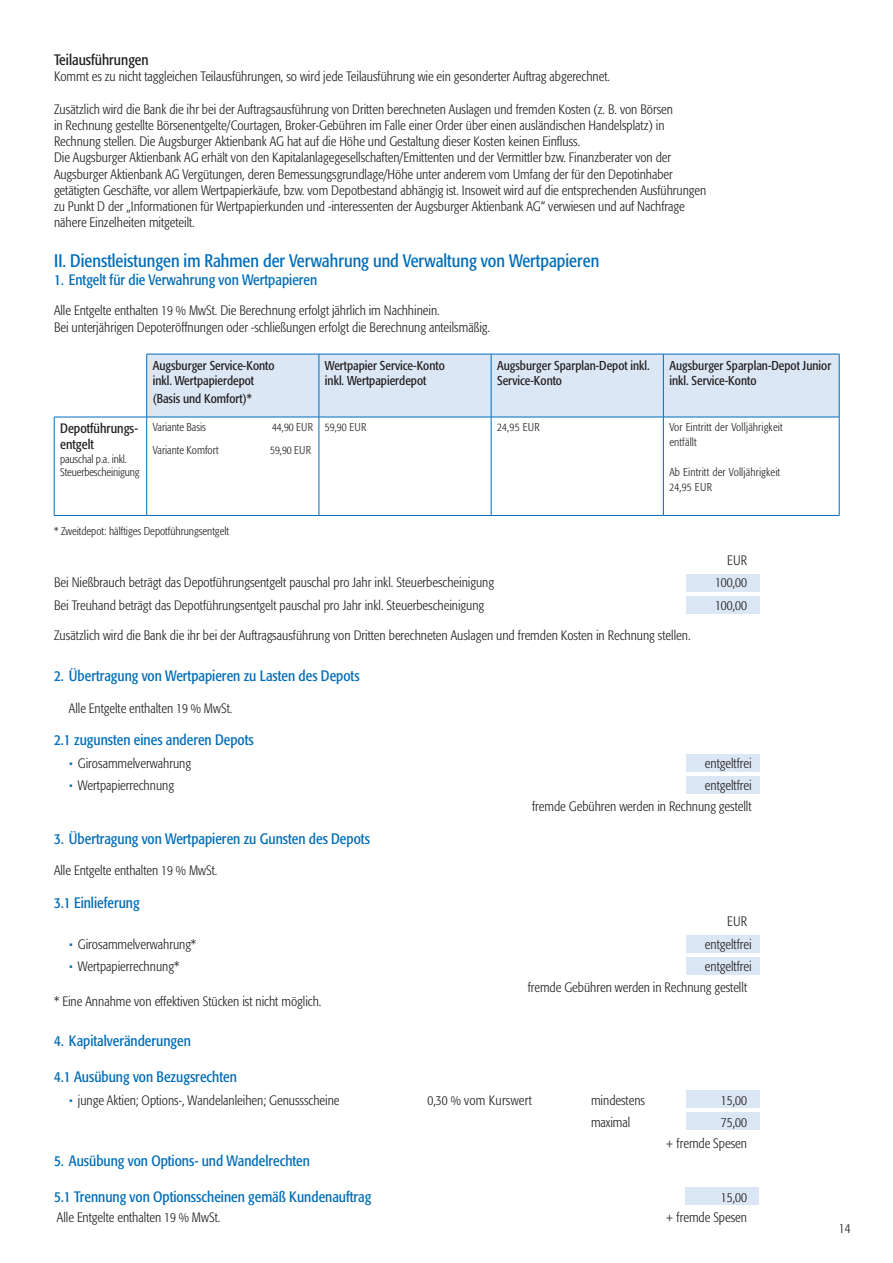
<style>
.page{position:relative;width:893px;height:1263px;background:#fff}
.page>*{position:absolute;margin:0;border:0;box-sizing:border-box;transform-origin:0 0}
.Nummerierung_blau{font:condensed 18px "Formata BQ";color:#006db8}
.Headline_Absatz_blau{font:condensed 15px "Formata BQ";color:#006db8}
.Sternchen_schwarz{font:condensed 15px "Formata BQ";color:#006db8}
.t1{font:condensed 15px "Formata BQ";color:#231f20}
.Mengentext_schwarz{font:300 condensed 13.5px/16.2px "Formata BQ";color:#231f20}
.Headline_Absatz_blau-2{font:300 condensed 13.5px "Formata BQ";color:#231f20}
.Sternchen_schwarz-2{font:300 condensed 13.5px "Formata BQ";color:#231f20}
.t2{font:condensed 13.5px/16.2px "Formata BQ";color:#231f20}
.Mengentext_schwarz-2{font:300 condensed 13.5px "Formata BQ";letter-spacing:.02em;color:#231f20}
.Headline_Bedingungen{font:condensed 12.75px/15.3px "Formata BQ";color:#231f20}
.Kategorie{font:300 condensed 11.25px/13.5px "Formata BQ";color:#231f20}
.Aufzählungszeichen_F{font:300 condensed 11.25px "Formata BQ";color:#231f20}
.s1{color:#006db8}
</style>
<div class="page">
<div style="left:685px;top:1188px;width:73px;height:17px;background:#dbe7f5"></div>
<div style="left:686px;top:574px;width:74px;height:17px;background:#dbe7f5"></div>
<div style="left:686px;top:596px;width:74px;height:17px;background:#dbe7f5"></div>
<div style="left:686px;top:1090px;width:73px;height:17px;background:#dbe7f5"></div>
<div style="left:686px;top:1112px;width:73px;height:17px;background:#dbe7f5"></div>
<div style="left:686px;top:754px;width:73px;height:17px;background:#dbe7f5"></div>
<div style="left:686px;top:957px;width:73px;height:17px;background:#dbe7f5"></div>
<div style="left:686px;top:776px;width:73px;height:18px;background:#dbe7f5"></div>
<div style="left:686px;top:935px;width:73px;height:17px;background:#dbe7f5"></div>
<div style="left:147px;top:355px;width:692px;height:62px;background:#dbe7f5"></div>
<hr style="left:54px;top:417px;width:93px;height:1px;background:#006db8">
<hr style="left:146px;top:417px;width:1px;height:98px;background:#006db8">
<hr style="left:54px;top:515px;width:93px;height:1px;background:#006db8">
<hr style="left:147px;top:354px;width:172px;height:1px;background:#006db8">
<hr style="left:146px;top:354px;width:1px;height:63px;background:#006db8">
<hr style="left:319px;top:354px;width:1px;height:63px;background:#006db8">
<hr style="left:147px;top:417px;width:172px;height:1px;background:#006db8">
<hr style="left:54px;top:417px;width:1px;height:98px;background:#006db8">
<hr style="left:319px;top:417px;width:172px;height:1px;background:#006db8">
<hr style="left:491px;top:417px;width:172px;height:1px;background:#006db8">
<hr style="left:663px;top:417px;width:176px;height:1px;background:#006db8">
<hr style="left:147px;top:515px;width:172px;height:1px;background:#006db8">
<hr style="left:319px;top:354px;width:172px;height:1px;background:#006db8">
<hr style="left:491px;top:354px;width:172px;height:1px;background:#006db8">
<hr style="left:491px;top:354px;width:1px;height:63px;background:#006db8">
<hr style="left:663px;top:354px;width:176px;height:1px;background:#006db8">
<hr style="left:663px;top:354px;width:1px;height:63px;background:#006db8">
<hr style="left:839px;top:354px;width:1px;height:63px;background:#006db8">
<hr style="left:319px;top:417px;width:1px;height:98px;background:#006db8">
<hr style="left:491px;top:417px;width:1px;height:98px;background:#006db8">
<hr style="left:663px;top:417px;width:1px;height:98px;background:#006db8">
<hr style="left:839px;top:417px;width:1px;height:98px;background:#006db8">
<hr style="left:319px;top:515px;width:172px;height:1px;background:#006db8">
<hr style="left:491px;top:515px;width:172px;height:1px;background:#006db8">
<hr style="left:663px;top:515px;width:176px;height:1px;background:#006db8">
<p class="t1" style="left:54px;top:51px;width:96px">Teilausführungen</p>
<p class="Mengentext_schwarz" style="left:54px;top:69px;width:557px">Kommt es zu nicht taggleichen Teilausführungen, so wird jede Teilausführung wie ein gesonderter Auftrag abgerechnet.</p>
<p class="Mengentext_schwarz" style="left:54px;top:101px;width:620px">Zusätzlich wird die Bank die ihr bei der Auftragsausführung von Dritten berechneten Auslagen und fremden Kosten (z. B. von Börsen in Rechnung gestellte Börsenentgelte/Courtagen, Broker-Gebühren im Falle einer Order über einen ausländischen Handelsplatz) in<br>Rechnung stellen. Die Augsburger Aktienbank AG hat auf die Höhe und Gestaltung dieser Kosten keinen Einfluss.</p>
<p class="Mengentext_schwarz" style="left:54px;top:150px;width:654px">Die Augsburger Aktienbank AG erhält von den Kapitalanlagegesellschaften/Emittenten und der Vermittler bzw. Finanzberater von der Augsburger Aktienbank AG Vergütungen, deren Bemessungsgrundlage/Höhe unter anderem vom Umfang der für den Depotinhaber getätigten Geschäfte, vor allem Wertpapierkäufe, bzw. vom Depotbestand abhängig ist. Insoweit wird auf die entsprechenden Ausführungen zu Punkt D der „Informationen für Wertpapierkunden und -interessenten der Augsburger Aktienbank AG“ verwiesen und auf Nachfrage nähere Einzelheiten mitgeteilt.</p>
<p class="Nummerierung_blau" style="left:54px;top:250px;width:547px">II. Dienstleistungen im Rahmen der Verwahrung und Verwaltung von Wertpapieren</p>
<p class="Headline_Absatz_blau" style="left:54px;top:271px;width:265px">1. Entgelt für die Verwahrung von Wertpapieren</p>
<p class="Mengentext_schwarz" style="left:54px;top:303px;width:387px">Alle Entgelte enthalten 19 % MwSt. Die Berechnung erfolgt jährlich im Nachhinein.</p>
<p class="Mengentext_schwarz" style="left:54px;top:319px;width:437px">Bei unterjährigen Depoteröffnungen oder -schließungen erfolgt die Berechnung anteilsmäßig.</p>
<p class="Headline_Bedingungen" style="left:153px;top:357px;width:123px">Augsburger Service-Konto inkl. Wertpapierdepot</p>
<p class="Headline_Bedingungen" style="left:153px;top:391px;width:101px">(Basis und Komfort)*</p>
<p class="Headline_Bedingungen" style="left:325px;top:357px;width:121px">Wertpapier Service-Konto inkl. Wertpapierdepot</p>
<p class="Headline_Bedingungen" style="left:497px;top:357px;width:154px">Augsburger Sparplan-Depot inkl.<br>Service-Konto</p>
<p class="Headline_Bedingungen" style="left:669px;top:357px;width:163px">Augsburger Sparplan-Depot Junior inkl. Service-Konto</p>
<p class="t2" style="left:60px;top:420px;width:79px">Depotführungs&shy;entgelt</p>
<p class="Kategorie" style="left:60px;top:452px;width:81px">pauschal p.a. inkl.<br>Steuerbescheinigung</p>
<p class="Aufzählungszeichen_F" style="left:153px;top:421px;width:55px">Variante Basis</p>
<p class="Aufzählungszeichen_F" style="left:272px;top:421px;width:42px">44,90 EUR</p>
<p class="Aufzählungszeichen_F" style="left:153px;top:443px;width:67px">Variante Komfort</p>
<p class="Aufzählungszeichen_F" style="left:270px;top:443px;width:42px">59,90 EUR</p>
<p class="Kategorie" style="left:325px;top:421px;width:43px">59,90 EUR</p>
<p class="Kategorie" style="left:497px;top:421px;width:44px">24,95 EUR</p>
<p class="Kategorie" style="left:669px;top:421px;width:115px">Vor Eintritt der Volljährigkeit</p>
<p class="Kategorie" style="left:669px;top:436px;width:29px">entfällt</p>
<p class="Kategorie" style="left:669px;top:465px;width:112px;line-height:14.9px">Ab Eintritt der Volljährigkeit<br>24,95 EUR</p>
<p class="Kategorie" style="left:54px;top:524px;width:177px">* Zweitdepot: hälftiges Depotführungsentgelt</p>
<p class="Mengentext_schwarz" style="left:727px;top:552px;width:21px">EUR</p>
<p class="Mengentext_schwarz" style="left:54px;top:574px;width:442px">Bei Nießbrauch beträgt das Depotführungsentgelt pauschal pro Jahr inkl. Steuerbescheinigung</p>
<p class="Mengentext_schwarz" style="left:715px;top:574px;width:34px">100,00</p>
<p class="Mengentext_schwarz" style="left:54px;top:597px;width:432px">Bei Treuhand beträgt das Depotführungsentgelt pauschal pro Jahr inkl. Steuerbescheinigung</p>
<p class="Mengentext_schwarz" style="left:715px;top:597px;width:34px">100,00</p>
<p class="Mengentext_schwarz" style="left:54px;top:627px;width:638px">Zusätzlich wird die Bank die ihr bei der Auftragsausführung von Dritten berechneten Auslagen und fremden Kosten in Rechnung stellen.</p>
<p class="Headline_Absatz_blau" style="left:54px;top:666px;width:307px">2. Übertragung von Wertpapieren zu Lasten des Depots</p>
<p class="Headline_Absatz_blau-2" style="left:69px;top:700px;width:165px">Alle Entgelte enthalten 19 % MwSt.</p>
<p class="Headline_Absatz_blau" style="left:54px;top:731px;width:201px">2.1 zugunsten eines anderen Depots</p>
<p class="Mengentext_schwarz" style="left:69px;top:755px;width:123px"><span class="s1">•</span> Girosammelverwahrung</p>
<p class="Mengentext_schwarz" style="left:705px;top:755px;width:48px">entgeltfrei</p>
<p class="Mengentext_schwarz" style="left:69px;top:777px;width:106px"><span class="s1">•</span> Wertpapierrechnung</p>
<p class="Mengentext_schwarz" style="left:705px;top:777px;width:48px">entgeltfrei</p>
<p class="Sternchen_schwarz-2" style="left:532px;top:799px;width:221px">fremde Gebühren werden in Rechnung gestellt</p>
<p class="Headline_Absatz_blau" style="left:54px;top:830px;width:317px">3. Übertragung von Wertpapieren zu Gunsten des Depots</p>
<p class="Headline_Absatz_blau-2" style="left:54px;top:862px;width:165px">Alle Entgelte enthalten 19 % MwSt.</p>
<p class="Headline_Absatz_blau" style="left:54px;top:894px;width:87px">3.1 Einlieferung</p>
<p class="Headline_Absatz_blau-2" style="left:727px;top:913px;width:21px">EUR</p>
<p class="Mengentext_schwarz" style="left:69px;top:936px;width:129px"><span class="s1">•</span> Girosammelverwahrung*</p>
<p class="Mengentext_schwarz" style="left:705px;top:936px;width:48px">entgeltfrei</p>
<p class="Mengentext_schwarz" style="left:69px;top:958px;width:112px"><span class="s1">•</span> Wertpapierrechnung*</p>
<p class="Mengentext_schwarz" style="left:705px;top:958px;width:48px">entgeltfrei</p>
<p class="Sternchen_schwarz-2" style="left:528px;top:979px;width:221px">fremde Gebühren werden in Rechnung gestellt</p>
<p class="Mengentext_schwarz" style="left:54px;top:993px;width:269px">* Eine Annahme von effektiven Stücken ist nicht möglich.</p>
<p class="Headline_Absatz_blau" style="left:54px;top:1032px;width:138px">4. Kapitalveränderungen</p>
<p class="Headline_Absatz_blau" style="left:54px;top:1068px;width:184px">4.1 Ausübung von Bezugsrechten</p>
<p class="Mengentext_schwarz" style="left:69px;top:1092px;width:272px"><span class="s1">•</span> junge Aktien; Options-, Wandelanleihen; Genussscheine</p>
<p class="Mengentext_schwarz-2" style="left:428px;top:1092px;width:106px">0,30 % vom Kurswert</p>
<p class="Mengentext_schwarz" style="left:591px;top:1092px;width:55px">mindestens</p>
<p class="Mengentext_schwarz" style="left:721px;top:1092px;width:28px">15,00</p>
<p class="Mengentext_schwarz" style="left:591px;top:1114px;width:41px">maximal</p>
<p class="Mengentext_schwarz" style="left:665px;top:1112px;width:83px;line-height:21px;text-align:right">75,00<br>+ fremde Spesen</p>
<p class="Sternchen_schwarz" style="left:54px;top:1152px;width:257px">5. Ausübung von Options- und Wandelrechten</p>
<p class="Headline_Absatz_blau" style="left:54px;top:1188px;width:319px">5.1 Trennung von Optionsscheinen gemäß Kundenauftrag</p>
<p class="Headline_Absatz_blau-2" style="left:721px;top:1189px;width:28px">15,00</p>
<p class="Headline_Absatz_blau-2" style="left:57px;top:1209px;width:165px">Alle Entgelte enthalten 19 % MwSt.</p>
<p class="Headline_Absatz_blau-2" style="left:665px;top:1209px;width:83px">+ fremde Spesen</p>
<p class="Mengentext_schwarz" style="left:839px;top:1220px;width:13px">14</p>
</div>
